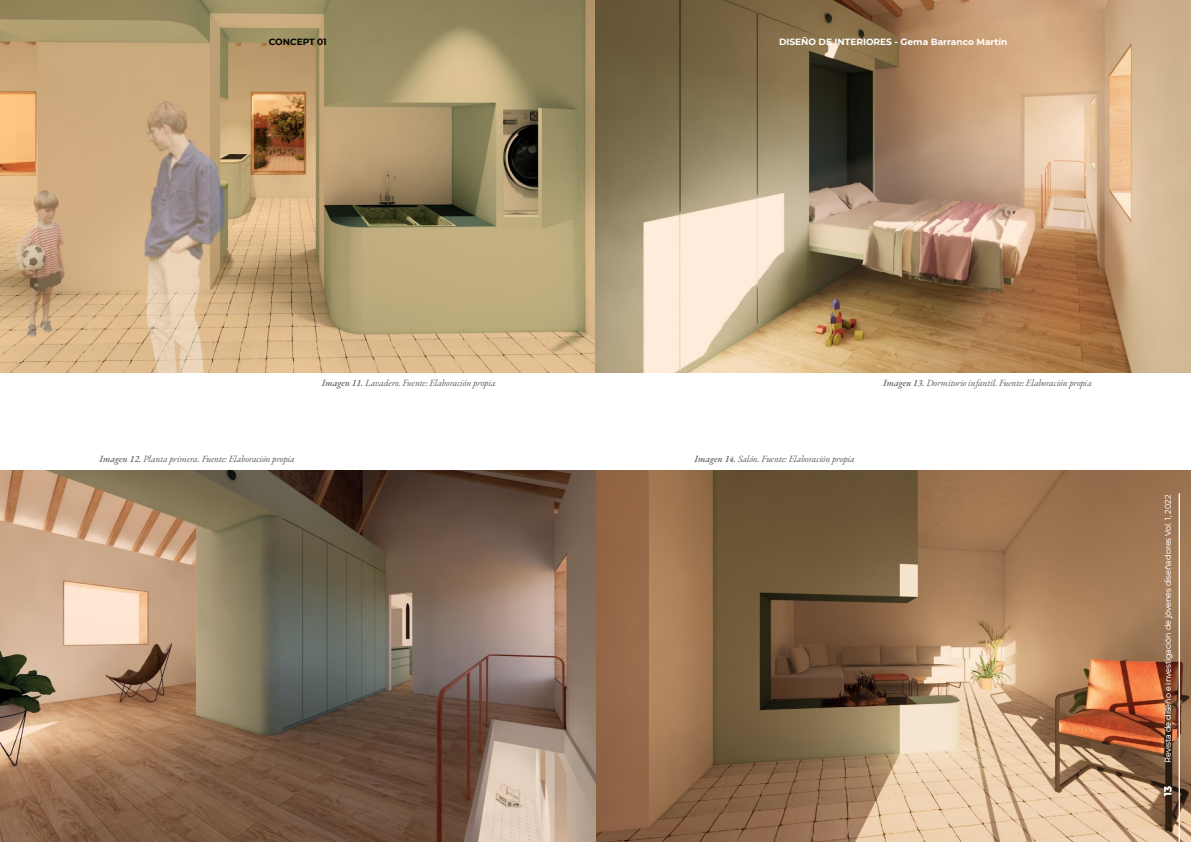
<style>
.page{position:relative;width:1191px;height:842px;background:#fff}
.page>*{position:absolute;margin:0;border:0;box-sizing:border-box;transform-origin:0 0}
.t1{font:700 10px "Montserrat";color:#fff}
.t2{font:italic 9.5px "EB Garamond";letter-spacing:-.01em;color:#5a5e5f}
.t3{font:700 9px "Montserrat";color:#fff}
.t4{font:700 9px "Montserrat";color:#020203}
.t5{font:300 8px "Montserrat";color:#fff}
.s1{font-weight:500}
</style>
<div class="page">
<img style="left:0;top:0;width:1191px;height:373px">
<img style="left:0;top:470px;width:1191px;height:372px">
<hr style="left:1178px;top:493px;width:1px;height:349px;background:#fff">
<p class="t4" style="left:269px;top:35px;width:59px">CONCEPT 01</p>
<p class="t3" style="left:779px;top:35px;width:230px">DISEÑO DE INTERIORES - Gema Barranco Martín</p>
<p class="t2" style="left:322px;top:377px;width:175px"><span class="s1">Imagen 11.</span> Lavadero. Fuente: Elaboración propia</p>
<p class="t2" style="left:883px;top:377px;width:210px"><span class="s1">Imagen 13.</span> Dormitorio infantil. Fuente: Elaboración propia</p>
<p class="t2" style="left:100px;top:453px;width:197px"><span class="s1">Imagen 12.</span> Planta primera. Fuente: Elaboración propia</p>
<p class="t2" style="left:694px;top:453px;width:162px"><span class="s1">Imagen 14.</span> Salón. Fuente: Elaboración propia</p>
<p class="t5" style="left:1162px;top:763px;width:269px;rotate:-90deg">Revista de diseño e investigación de jóvenes diseñadores Vol. 1, 2022</p>
<p class="t1" style="left:1160px;top:796px;width:11px;rotate:-90deg">13</p>
</div>
